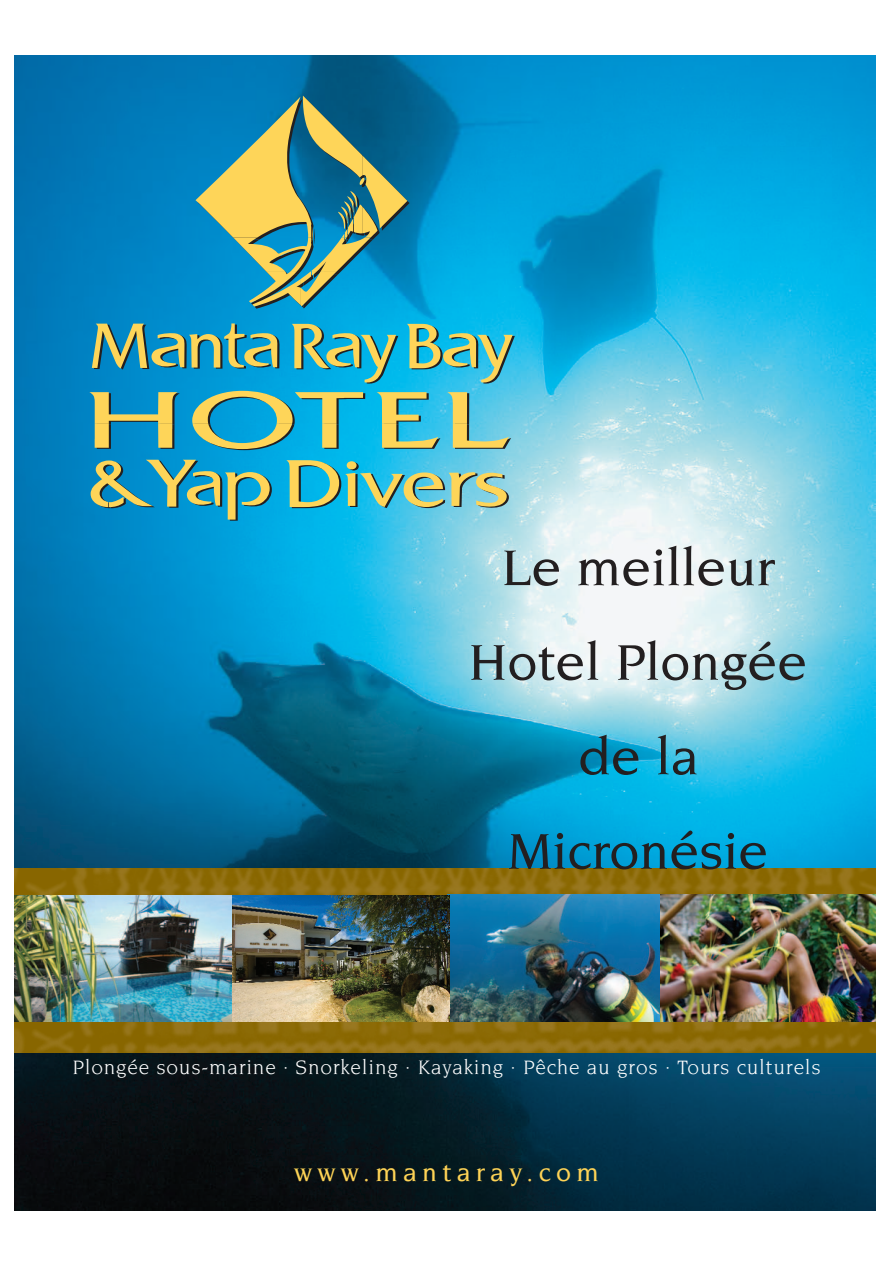
<style>
.page{position:relative;width:893px;height:1263px;background:#fff}
.page>*{position:absolute;margin:0;border:0;box-sizing:border-box;transform-origin:0 0}
.t1{font:500 54px/94.5px "Novarese";color:#231f20;text-align:center}
.t2{font:500 27px "Novarese";letter-spacing:.2em;color:#fed356}
.t3{font:21px "Novarese";letter-spacing:.035em;color:#fff}
</style>
<div class="page">
<img style="left:15px;top:55px;width:861px;height:1155px">
<svg style="left:196px;top:96px;width:214px;height:213px;background:#4f9493"></svg>
<svg style="left:89px;top:391px;width:422px;height:59px;background:#5ab0ae"></svg>
<svg style="left:92px;top:323px;width:188px;height:47px;background:#569b97"></svg>
<svg style="left:292px;top:324px;width:106px;height:60px;background:#47adb0"></svg>
<svg style="left:407px;top:324px;width:108px;height:60px;background:#59b7b2"></svg>
<svg style="left:91px;top:460px;width:181px;height:61px;background:#449ea7"></svg>
<svg style="left:286px;top:460px;width:223px;height:48px;background:#73bbae"></svg>
<img style="left:15px;top:1021px;width:861px;height:32px">
<img style="left:15px;top:868px;width:861px;height:27px">
<img style="left:447px;top:894px;width:213px;height:127px">
<img style="left:232px;top:895px;width:217px;height:127px">
<img style="left:15px;top:895px;width:217px;height:127px">
<img style="left:660px;top:894px;width:216px;height:127px">
<h1 class="t1" style="left:468px;top:523px;width:340px">Le meilleur<br>Hotel Plongée de la<br>Micronésie</h1>
<p class="t3" style="left:72px;top:1058px;width:750px">Plongée sous-marine · Snorkeling · Kayaking · Pêche au gros · Tours culturels</p>
<p class="t2" style="left:294px;top:1161px;width:306px">www.mantaray.com</p>
</div>
